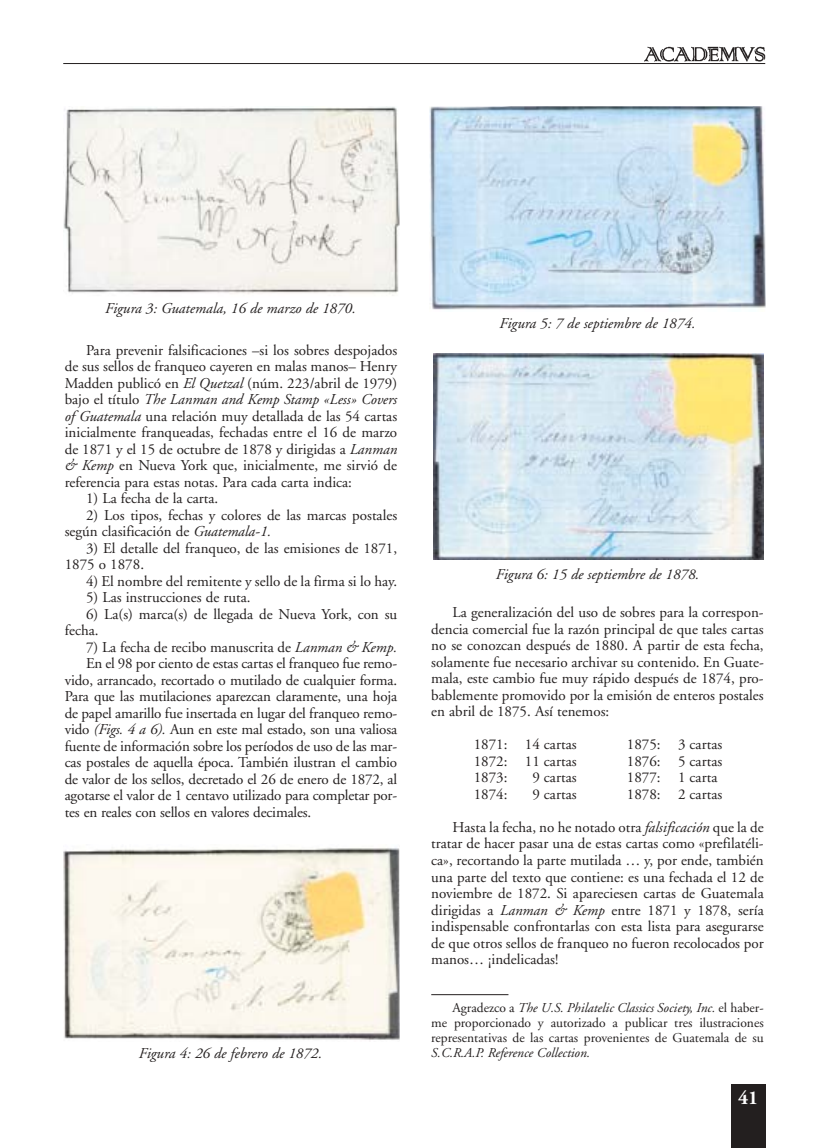
<style>
.page{position:relative;width:830px;height:1148px;background:#fff}
.page>*{position:absolute;margin:0;border:0;box-sizing:border-box;transform-origin:0 0}
.t1{font:700 19.5px "Adobe Garamond";color:#fff}
.t2{font:15px/16.5px "Adobe Garamond";letter-spacing:-.005em;color:#231f1f;text-align:justify}
.t3{font:italic 15px "Adobe Garamond";color:#231f1f}
.t4{font:13.5px/15px "Adobe Garamond";color:#231f1f;text-align:justify}
.t5{font:italic 13.5px "Adobe Garamond";color:#231f1f}
.s1{font-style:italic}
</style>
<div class="page">
<div style="left:731px;top:1084px;width:34px;height:63px;background:#231f1f"></div>
<hr style="left:431px;top:994px;width:77px;height:1px;background:#231f1f">
<img style="left:644px;top:46px;width:122px;height:16px">
<hr style="left:63px;top:63px;width:702px;height:1px;background:#231f1f">
<img style="left:63px;top:106px;width:336px;height:190px">
<img style="left:63px;top:848px;width:336px;height:192px">
<img style="left:429px;top:106px;width:336px;height:204px">
<img style="left:433px;top:354px;width:330px;height:205px">
<p class="t3" style="left:105px;top:302px;width:252px">Figura 3: Guatemala, 16 de marzo de 1870.</p>
<p class="t2" style="left:65px;top:343px;width:334px;text-indent:21px">Para prevenir falsificaciones –si los sobres despojados de sus sellos de franqueo cayeren en malas manos– Henry Madden publicó en <span class="s1">El Quetzal</span> (núm. 223/abril de 1979) bajo el título <span class="s1">The Lanman and Kemp Stamp «Less» Covers of Guatemala</span> una relación muy detallada de las 54 cartas inicialmente franqueadas, fechadas entre el 16 de marzo de 1871 y el 15 de octubre de 1878 y dirigidas a <span class="s1">Lanman &amp; Kemp</span> en Nueva York que, inicialmente, me sirvió de referencia para estas notas. Para cada carta indica:</p>
<p class="t2" style="left:86px;top:491px;width:134px">1) La fecha de la carta.</p>
<p class="t2" style="left:65px;top:508px;width:334px;text-indent:21px">2) Los tipos, fechas y colores de las marcas postales según clasificación de <span class="s1">Guatemala-1.</span></p>
<p class="t2" style="left:65px;top:541px;width:334px;text-indent:21px">3) El detalle del franqueo, de las emisiones de 1871,<br>1875 o 1878.</p>
<p class="t2" style="left:86px;top:574px;width:313px">4) El nombre del remitente y sello de la firma si lo hay.</p>
<p class="t2" style="left:86px;top:590px;width:166px">5) Las instrucciones de ruta.</p>
<p class="t2" style="left:65px;top:607px;width:334px;text-indent:21px">6) La(s) marca(s) de llegada de Nueva York, con su fecha.</p>
<p class="t2" style="left:86px;top:640px;width:313px">7) La fecha de recibo manuscrita de <span class="s1">Lanman &amp; Kemp.</span></p>
<p class="t2" style="left:86px;top:656px;width:313px">En el 98 por ciento de estas cartas el franqueo fue remo-</p>
<p class="t2" style="left:65px;top:673px;width:334px">vido, arrancado, recortado o mutilado de cualquier forma.</p>
<p class="t2" style="left:65px;top:689px;width:334px">Para que las mutilaciones aparezcan claramente, una hoja</p>
<p class="t2" style="left:65px;top:706px;width:334px">de papel amarillo fue insertada en lugar del franqueo remo-</p>
<p class="t2" style="left:65px;top:722px;width:334px">vido <span class="s1">(Figs. 4 a 6).</span> Aun en este mal estado, son una valiosa</p>
<p class="t2" style="left:65px;top:739px;width:334px">fuente de información sobre los períodos de uso de las mar-</p>
<p class="t2" style="left:65px;top:755px;width:334px">cas postales de aquella época. También ilustran el cambio</p>
<p class="t2" style="left:65px;top:772px;width:334px">de valor de los sellos, decretado el 26 de enero de 1872, al</p>
<p class="t2" style="left:65px;top:788px;width:334px">agotarse el valor de 1 centavo utilizado para completar por-</p>
<p class="t2" style="left:65px;top:805px;width:248px">tes en reales con sellos en valores decimales.</p>
<p class="t3" style="left:139px;top:1046px;width:185px">Figura 4: 26 de febrero de 1872.</p>
<p class="t3" style="left:499px;top:317px;width:197px">Figura 5: 7 de septiembre de 1874.</p>
<p class="t3" style="left:496px;top:568px;width:205px">Figura 6: 15 de septiembre de 1878.</p>
<p class="t2" style="left:431px;top:605px;width:334px;text-indent:21px">La generalización del uso de sobres para la correspon&shy;dencia comercial fue la razón principal de que tales cartas no se conozcan después de 1880. A partir de esta fecha, solamente fue necesario archivar su contenido. En Guate&shy;mala, este cambio fue muy rápido después de 1874, pro&shy;bablemente promovido por la emisión de enteros postales en abril de 1875. Así tenemos:</p>
<p class="t2" style="left:474px;top:737px;width:104px">1871: 14 cartas</p>
<p class="t2" style="left:627px;top:737px;width:97px">1875: 3 cartas</p>
<p class="t2" style="left:474px;top:754px;width:104px">1872: 11 cartas</p>
<p class="t2" style="left:627px;top:754px;width:97px">1876: 5 cartas</p>
<p class="t2" style="left:474px;top:770px;width:35px">1873:</p>
<p class="t2" style="left:532px;top:770px;width:46px">9 cartas</p>
<p class="t2" style="left:627px;top:770px;width:92px">1877: 1 carta</p>
<p class="t2" style="left:474px;top:787px;width:35px">1874:</p>
<p class="t2" style="left:532px;top:787px;width:46px">9 cartas</p>
<p class="t2" style="left:627px;top:787px;width:97px">1878: 2 cartas</p>
<p class="t2" style="left:431px;top:820px;width:334px;text-indent:21px">Hasta la fecha, no he notado otra <span class="s1">falsificación</span> que la de tratar de hacer pasar una de estas cartas como «prefilatéli&shy;ca», recortando la parte mutilada … y, por ende, también una parte del texto que contiene: es una fechada el 12 de noviembre de 1872. Si apareciesen cartas de Guatemala dirigidas a <span class="s1">Lanman &amp; Kemp</span> entre 1871 y 1878, sería indispensable confrontarlas con esta lista para asegurarse de que otros sellos de franqueo no fueron recolocados por manos… ¡indelicadas!</p>
<p class="t4" style="left:431px;top:1001px;width:334px;text-indent:21px">Agradezco a <span class="s1">The U.S. Philatelic Classics Society, Inc.</span> el haber&shy;me proporcionado y autorizado a publicar tres ilustraciones representativas de las cartas provenientes de Guatemala de su</p>
<p class="t5" style="left:431px;top:1047px;width:160px">S.C.R.A.P. Reference Collection.</p>
<h1 class="t1" style="left:738px;top:1089px;width:22px">41</h1>
</div>
